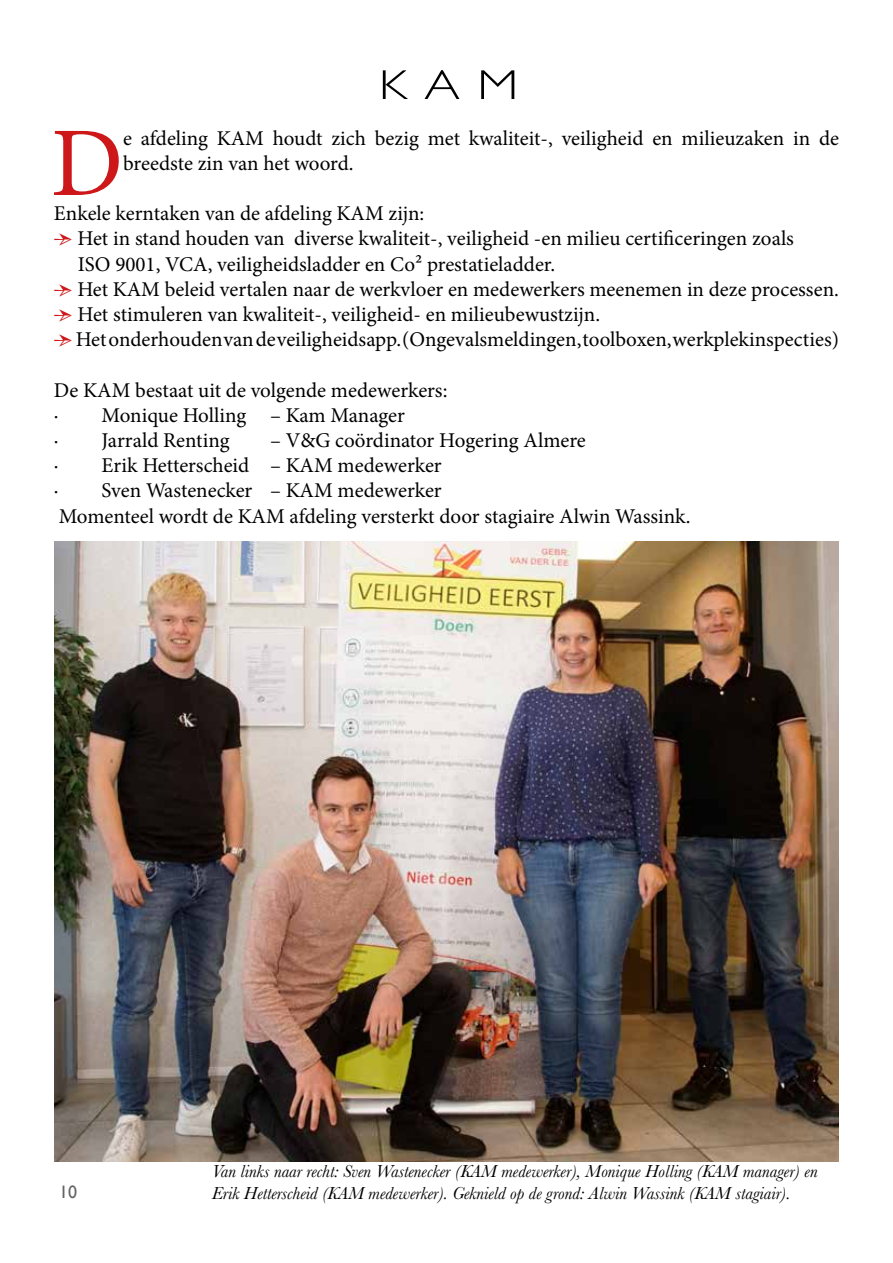
<style>
.page{position:relative;width:893px;height:1263px;background:#fff}
.page>*{position:absolute;margin:0;border:0;box-sizing:border-box;transform-origin:0 0}
.t1{font:98.55px "Minion Pro";color:#cd1719}
.t2{font:300 42px "Gill Sans";color:#000;scale:1.26 1}
.t3{font:21px/25.2px "Minion Pro";color:#000}
.t4{font:italic 18px "Baskerville";color:#000}
.t5{font:18px "Gill Sans";color:#646363}
.s1{color:#cd1719}
</style>
<div class="page">
<img style="left:54px;top:542px;width:785px;height:619px">
<h2 class="t2" style="left:379px;top:52px;width:112px">KAM</h2>
<h1 class="t1" style="left:51px;top:97px;width:74px">D</h1>
<p class="t3" style="left:123px;top:125px;width:717px">e afdeling KAM houdt zich bezig met kwaliteit-, veiligheid en milieuzaken in de breedste zin van het woord.</p>
<p class="t3" style="left:54px;top:201px;width:372px">Enkele kerntaken van de afdeling KAM zijn:</p>
<p class="t3" style="left:78px;top:226px;width:718px;text-indent:-24px"><span class="s1">→</span> Het in stand houden van diverse kwaliteit-, veiligheid -en milieu certificeringen zoals<br>ISO 9001, VCA, veiligheidsladder en Co2 prestatieladder.</p>
<p class="t3" style="left:54px;top:277px;width:786px"><span class="s1">→</span> Het KAM beleid vertalen naar de werkvloer en medewerkers meenemen in deze processen.</p>
<p class="t3" style="left:54px;top:302px;width:548px"><span class="s1">→</span> Het stimuleren van kwaliteit-, veiligheid- en milieubewustzijn.</p>
<p class="t3" style="left:54px;top:327px;width:786px"><span class="s1">→</span> Het onderhouden van de veiligheidsapp. (Ongevalsmeldingen, toolboxen, werkplekinspecties)</p>
<p class="t3" style="left:54px;top:377px;width:395px">De KAM bestaat uit de volgende medewerkers: · Monique Holling – Kam Manager<br>· Jarrald Renting</p>
<p class="t3" style="left:54px;top:428px;width:638px;text-indent:216px">– V&amp;G coördinator Hogering Almere<br>· Erik Hetterscheid – KAM medewerker<br>· Sven Wastenecker – KAM medewerker<br>Momenteel wordt de KAM afdeling versterkt door stagiaire Alwin Wassink.</p>
<p class="t4" style="left:212px;top:1159px;width:607px">Van links naar recht: Sven Wastenecker (KAM medewerker), Monique Holling (KAM manager) en</p>
<p class="t5" style="left:59px;top:1181px;width:19px">10</p>
<p class="t4" style="left:212px;top:1181px;width:580px">Erik Hetterscheid (KAM medewerker). Geknield op de grond: Alwin Wassink (KAM stagiair).</p>
</div>
